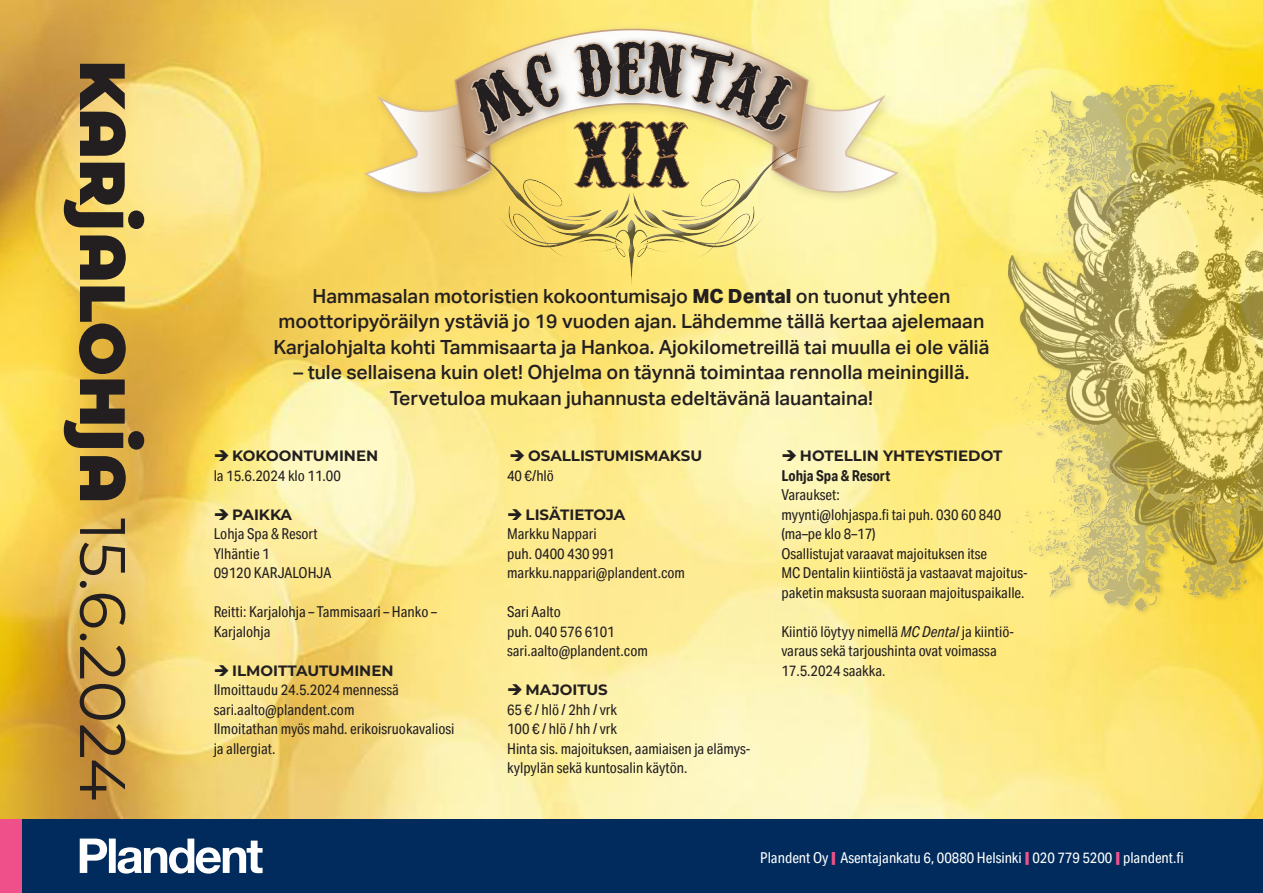
<style>
.page{position:relative;width:1263px;height:893px;background:#fff}
.page>*{position:absolute;margin:0;border:0;box-sizing:border-box;transform-origin:0 0}
.t1{font:500 19.5px/25.5px "Aktiv Grotesk";color:#231f20;text-align:center}
.t2{font:15px/19.5px "Aktiv Grotesk Cd";color:#231f20}
.t3{font:700 15px "Montserrat";color:#231f20}
.t4{font:15px "Aktiv Grotesk Cd";color:#fff}
.t5{font:700 15px "Aktiv Grotesk Cd";color:#231f20}
.s1{font-weight:800}
.s2{font-style:italic}
.s3{font-family:"Aktiv Grotesk Ex";font-weight:900;color:#f05089}
</style>
<div class="page">
<img style="left:0;top:0;width:1263px;height:819px">
<div style="left:1006px;top:82px;width:257px;height:535px;background:#231f20;opacity:.4"></div>
<img style="left:1009px;top:85px;width:254px;height:525px">
<div style="left:0;top:819px;width:1263px;height:74px;background:#002b5c"></div>
<div style="left:0;top:819px;width:21px;height:74px;background:#f05089"></div>
<svg style="left:80px;top:838px;width:183px;height:36px"></svg>
<div style="left:766px;top:86px;width:143px;height:118px;background:#231f20;opacity:.15"></div>
<div style="left:360px;top:87px;width:142px;height:118px;background:#f8d45b"></div>
<div style="left:439px;top:143px;width:384px;height:146px;background:#231f20;opacity:.75"></div>
<svg style="left:469px;top:0;width:325px;height:42px;background:#fbe783"></svg>
<svg style="left:362px;top:42px;width:538px;height:158px;background:#d1c088"></svg>
<svg style="left:64px;top:64px;width:80px;height:436px;background:#998142"></svg>
<svg style="left:80px;top:519px;width:45px;height:280px;background:#ac8a46"></svg>
<svg style="left:230px;top:461px;width:15px;height:1px"></svg>
<svg style="left:230px;top:519px;width:15px;height:1px"></svg>
<svg style="left:230px;top:675px;width:15px;height:1px"></svg>
<svg style="left:526px;top:461px;width:15px;height:1px"></svg>
<svg style="left:523px;top:519px;width:15px;height:1px"></svg>
<svg style="left:523px;top:695px;width:15px;height:1px"></svg>
<svg style="left:797px;top:461px;width:15px;height:1px"></svg>
<p class="t1" style="left:274px;top:283px;width:717px">Hammasalan motoristien kokoontumisajo <span class="s1">MC Dental</span> on tuonut yhteen moottoripyöräilyn ystäviä jo 19 vuoden ajan. Lähdemme tällä kertaa ajelemaan<br>Karjalohjalta kohti Tammisaarta ja Hankoa. Ajokilometreillä tai muulla ei ole väliä</p>
<p class="t1" style="left:294px;top:360px;width:677px">– tule sellaisena kuin olet! Ohjelma on täynnä toimintaa rennolla meiningillä.<br>Tervetuloa mukaan juhannusta edeltävänä lauantaina!</p>
<p class="t3" style="left:214px;top:445px;width:166px">➔ KOKOONTUMINEN</p>
<p class="t2" style="left:214px;top:465px;width:129px">la 15.6.2024 klo 11.00</p>
<p class="t3" style="left:214px;top:503px;width:80px">➔ PAIKKA</p>
<p class="t2" style="left:214px;top:524px;width:106px">Lohja Spa &amp; Resort</p>
<p class="t2" style="left:214px;top:543px;width:58px">Ylhäntie 1</p>
<p class="t2" style="left:214px;top:563px;width:119px">09120 KARJALOHJA</p>
<p class="t2" style="left:214px;top:602px;width:225px">Reitti: Karjalohja – Tammisaari – Hanko –<br>Karjalohja</p>
<p class="t3" style="left:214px;top:659px;width:181px">➔ ILMOITTAUTUMINEN</p>
<p class="t2" style="left:214px;top:680px;width:187px">Ilmoittaudu 24.5.2024 mennessä</p>
<p class="t2" style="left:214px;top:699px;width:242px">sari.aalto@plandent.com<br>Ilmoitathan myös mahd. erikoisruokavaliosi ja allergiat.</p>
<p class="t3" style="left:510px;top:445px;width:194px">➔ OSALLISTUMISMAKSU</p>
<p class="t2" style="left:507px;top:465px;width:48px">40 €/hlö</p>
<p class="t3" style="left:507px;top:503px;width:120px">➔ LISÄTIETOJA</p>
<p class="t2" style="left:507px;top:524px;width:179px">Markku Nappari<br>puh. 0400 430 991 markku.nappari@plandent.com</p>
<p class="t2" style="left:507px;top:602px;width:142px">Sari Aalto<br>puh. 040 576 6101 sari.aalto@plandent.com</p>
<p class="t3" style="left:507px;top:679px;width:102px">➔ MAJOITUS</p>
<p class="t2" style="left:507px;top:699px;width:245px">65 € / hlö / 2hh / vrk<br>100 € / hlö / hh / vrk<br>Hinta sis. majoituksen, aamiaisen ja elämys&shy;kylpylän sekä kuntosalin käytön.</p>
<p class="t3" style="left:781px;top:445px;width:223px">➔ HOTELLIN YHTEYSTIEDOT</p>
<p class="t5" style="left:781px;top:466px;width:110px">Lohja Spa &amp; Resort</p>
<p class="t2" style="left:781px;top:485px;width:248px">Varaukset:<br>myynti@lohjaspa.fi tai puh. 030 60 840 (ma–pe klo 8–17)<br>Osallistujat varaavat majoituksen itse<br>MC Dentalin kiintiöstä ja vastaavat majoitus&shy;paketin maksusta suoraan majoituspaikalle.</p>
<p class="t2" style="left:781px;top:621px;width:234px">Kiintiö löytyy nimellä <span class="s2">MC Dental</span> ja kiintiö&shy;varaus sekä tarjoushinta ovat voimassa<br>17.5.2024 saakka.</p>
<p class="t4" style="left:760px;top:849px;width:425px">Plandent Oy <span class="s3">|</span> Asentajankatu 6, 00880 Helsinki <span class="s3">|</span> 020 779 5200 <span class="s3">|</span> plandent.fi</p>
</div>
